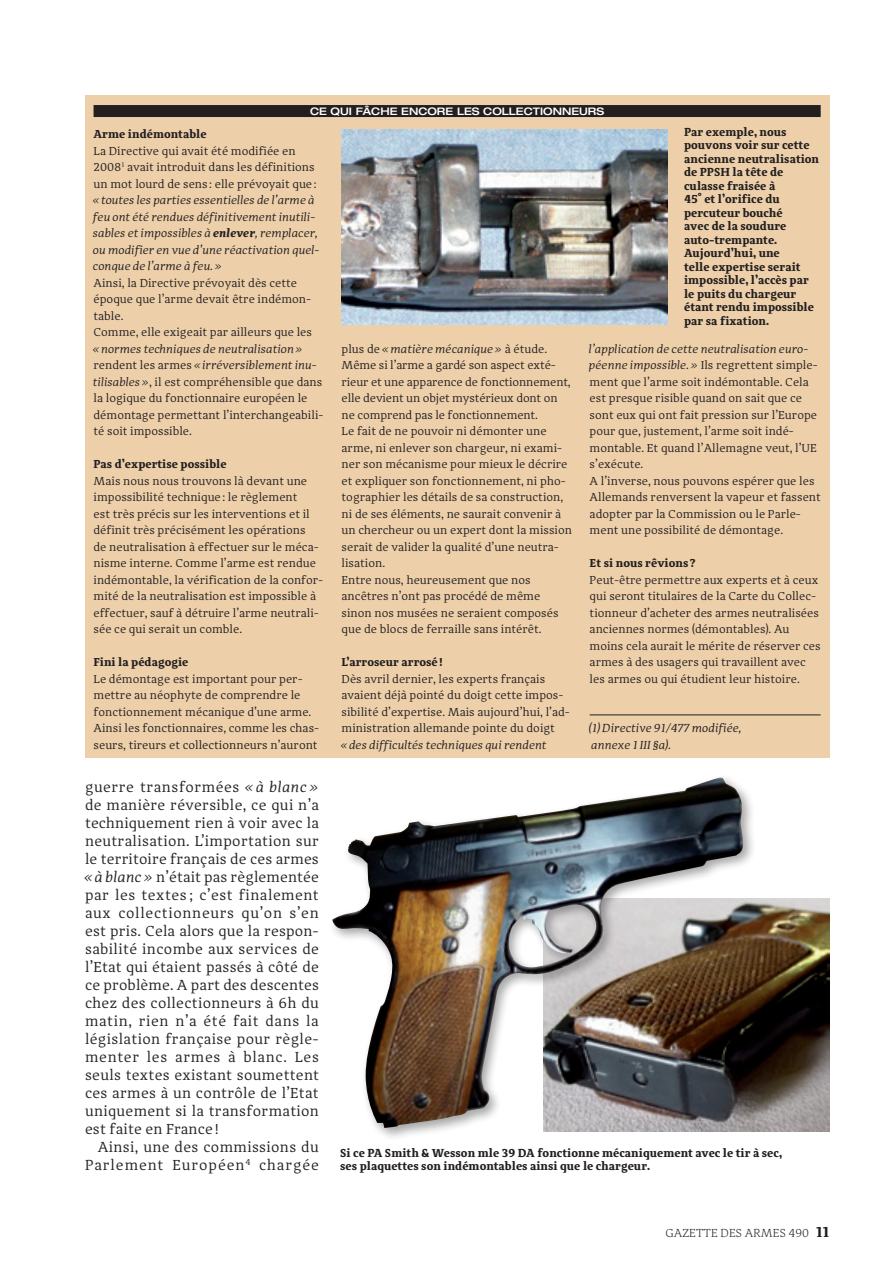
<style>
.page{position:relative;width:893px;height:1263px;background:#fff}
.page>*{position:absolute;margin:0;border:0;box-sizing:border-box;transform-origin:0 0}
.GA-Texte_courant{font:15px/18px "Adagio Serif";letter-spacing:.02em;color:#231f20;text-align:justify}
.GA-Texte_courant-2{font:15px/18px "Adagio Serif";letter-spacing:.04em;color:#231f20;text-align:right}
.GA-Légende{font:700 12px/13.5px "Adagio Serif";color:#231f20}
.GA-Notes{font:italic 12px/16.5px "Adagio Serif";color:#231f20}
.t1{font:300 12px "Adagio Serif";letter-spacing:.01em;color:#231f20}
.Réglo-Texte_encadré{font:11.85px/16.5px "Adagio Serif";color:#231f20}
.Reglo-Titre_encadré{font:500 expanded 10.35px "Helvetica Neue";color:#fff}
.s1{font-weight:700}
.s2{font-style:italic}
.s3{font-weight:700;font-style:italic}
.s4{font-weight:700;font-size:15px}
</style>
<div class="page">
<img style="left:756px;top:898px;width:73px;height:233px">
<div style="left:85px;top:96px;width:744px;height:662px;background:#edd0aa"></div>
<div style="left:94px;top:105px;width:727px;height:12px;background:#231f20"></div>
<hr style="left:590px;top:714px;width:231px;height:1px;background:#231f20">
<img style="left:342px;top:130px;width:326px;height:195px">
<div style="left:328px;top:773px;width:428px;height:368px;background:#231f20;opacity:.4"></div>
<img style="left:332px;top:777px;width:411px;height:351px">
<p class="Reglo-Titre_encadré" style="left:310px;top:105px;width:296px">CE QUI FÂCHE ENCORE LES COLLECTIONNEURS</p>
<p class="Réglo-Texte_encadré" style="left:94px;top:126px;width:231px"><span class="s1">Arme indémontable<br></span>La Directive qui avait été modifiée en 2008<sup>1</sup> avait introduit dans les définitions un mot lourd de sens : elle prévoyait que: <span class="s2">«toutes les parties essentielles de l’arme à feu ont été rendues définitivement inutili&shy;sables et impossibles à</span> <span class="s3">enlever</span><span class="s2">, remplacer, ou modifier en vue d’une réactivation quel&shy;conque de l’arme à feu.»<br></span>Ainsi, la Directive prévoyait dès cette époque que l’arme devait être indémon&shy;table.<br>Comme, elle exigeait par ailleurs que les <span class="s2">«normes techniques de neutralisation» </span>rendent les armes <span class="s2">«irréversiblement inu&shy;tilisables»</span>, il est compréhensible que dans la logique du fonctionnaire européen le démontage permettant l’interchangeabili&shy;té soit impossible.</p>
<p class="Réglo-Texte_encadré" style="left:94px;top:456px;width:231px"><span class="s1">Pas d’expertise possible<br></span>Mais nous nous trouvons là devant une impossibilité technique: le règlement<br>est très précis sur les interventions et il définit très précisément les opérations<br>de neutralisation à effectuer sur le méca&shy;nisme interne. Comme l’arme est rendue indémontable, la vérification de la confor&shy;mité de la neutralisation est impossible à effectuer, sauf à détruire l’arme neutrali&shy;sée ce qui serait un comble.</p>
<p class="Réglo-Texte_encadré" style="left:94px;top:654px;width:227px"><span class="s1">Fini la pédagogie<br></span>Le démontage est important pour per&shy;mettre au néophyte de comprendre le fonctionnement mécanique d’une arme.<br>Ainsi les fonctionnaires, comme les chas&shy;seurs, tireurs et collectionneurs n’auront</p>
<p class="GA-Légende" style="left:684px;top:125px;width:137px">Par exemple, nous pouvons voir sur cette ancienne neutralisation de PPSH la tête de culasse fraisée à<br>45° et l’orifice du percuteur bouché<br>avec de la soudure auto-trempante.<br>Aujourd’hui, une<br>telle expertise serait impossible, l’accès par le puits du chargeur étant rendu impossible par sa fixation.</p>
<p class="Réglo-Texte_encadré" style="left:590px;top:341px;width:233px"><span class="s2">l’application de cette neutralisation euro&shy;péenne impossible.»</span> Ils regrettent simple&shy;ment que l’arme soit indémontable. Cela est presque risible quand on sait que ce sont eux qui ont fait pression sur l’Europe pour que, justement, l’arme soit indé&shy;montable. Et quand l’Allemagne veut, l’UE s’exécute.<br>A l’inverse, nous pouvons espérer que les Allemands renversent la vapeur et fassent adopter par la Commission ou le Parle&shy;ment une possibilité de démontage.</p>
<p class="Réglo-Texte_encadré" style="left:590px;top:555px;width:232px"><span class="s1">Et si nous rêvions ?<br></span>Peut-être permettre aux experts et à ceux qui seront titulaires de la Carte du Collec&shy;tionneur d’acheter des armes neutralisées anciennes normes (démontables). Au moins cela aurait le mérite de réserver ces armes à des usagers qui travaillent avec les armes ou qui étudient leur histoire.</p>
<p class="GA-Notes" style="left:590px;top:720px;width:154px">(1) Directive 91/477 modifiée, annexe 1 III §a).</p>
<p class="Réglo-Texte_encadré" style="left:342px;top:341px;width:232px">plus de <span class="s2">«matière mécanique»</span> à étude.<br>Même si l’arme a gardé son aspect exté&shy;rieur et une apparence de fonctionnement, elle devient un objet mystérieux dont on ne comprend pas le fonctionnement.<br>Le fait de ne pouvoir ni démonter une arme, ni enlever son chargeur, ni exami&shy;ner son mécanisme pour mieux le décrire et expliquer son fonctionnement, ni pho&shy;tographier les détails de sa construction, ni de ses éléments, ne saurait convenir à un chercheur ou un expert dont la mission serait de valider la qualité d’une neutra&shy;lisation.<br>Entre nous, heureusement que nos ancêtres n’ont pas procédé de même sinon nos musées ne seraient composés que de blocs de ferraille sans intérêt.</p>
<p class="Réglo-Texte_encadré" style="left:342px;top:654px;width:230px"><span class="s1">L’arroseur arrosé!<br></span>Dès avril dernier, les experts français avaient déjà pointé du doigt cette impos&shy;sibilité d’expertise. Mais aujourd’hui, l’ad&shy;ministration allemande pointe du doigt <span class="s2">«des difficultés techniques qui rendent</span></p>
<p class="GA-Texte_courant" style="left:85px;top:778px;width:236px">guerre transformées <span class="s2">« à blanc » </span>de manière réversible, ce qui n’a techniquement rien à voir avec la neutralisation. L’importation sur le territoire français de ces armes <span class="s2">« à blanc »</span> n’était pas règlementée par les textes ; c’est finalement aux collectionneurs qu’on s’en est pris. Cela alors que la respon&shy;sabilité incombe aux services de l’Etat qui étaient passés à côté de ce problème. A part des descentes chez des collectionneurs à 6h du matin, rien n’a été fait dans la législation française pour règle&shy;menter les armes à blanc. Les seuls textes existant soumettent ces armes à un contrôle de l’Etat uniquement si la transformation est faite en France !</p>
<p class="GA-Texte_courant-2" style="left:85px;top:1138px;width:235px">Ainsi, une des commissions du<br>Parlement Européen<sup>4</sup> chargée</p>
<p class="GA-Légende" style="left:340px;top:1146px;width:443px">Si ce PA Smith &amp; Wesson mle 39 DA fonctionne mécaniquement avec le tir à sec, ses plaquettes son indémontables ainsi que le chargeur.</p>
<p class="t1" style="left:665px;top:1226px;width:165px">GAZETTE DES ARMES 490 <span class="s4">11</span></p>
</div>
